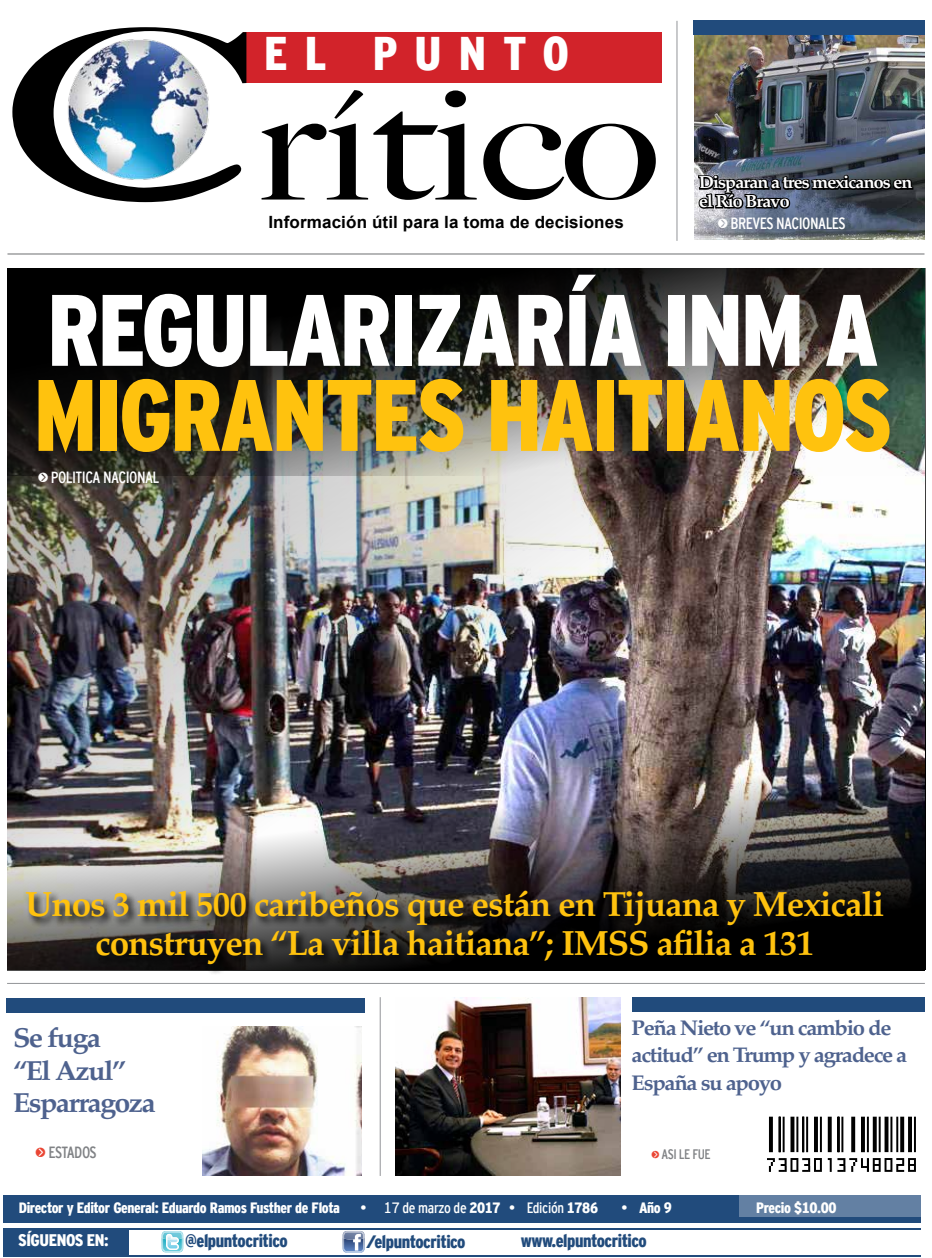
<style>
.page{position:relative;width:932px;height:1258px;background:#fff}
.page>*{position:absolute;margin:0;border:0;box-sizing:border-box;transform-origin:0 0}
.t1{font:900 condensed 101.25px "Interstate";letter-spacing:-.025em;color:#ffc20e;scale:.95 1}
.t2{font:900 condensed 101.25px "Interstate";letter-spacing:-.025em;color:#fff;scale:.95 1}
.t3{font:900 47.12px "Interstate Cond Mono";letter-spacing:.36em;color:#fff}
.t4{font:700 35px/38.8px "Palatino";letter-spacing:-.03em;color:#ffc20e;text-align:center}
.t5{font:700 27.5px/32.5px "Palatino";letter-spacing:-.06em;color:#4e628e;scale:1.04 1}
.t6{font:700 21.25px/27.5px "Palatino";letter-spacing:-.06em;color:#4e628e;scale:1.04 1}
.t7{font:900 18px "Interstate Cond Mono";letter-spacing:-.025em;color:#214b7c}
.t8{font:700 17.5px/18.8px "Palatino";color:#fff;scale:1.04 1}
.t9{font:700 16.88px "Arial";letter-spacing:.005em;color:#000}
.t10{font:900 16.75px "Interstate Cond Mono";letter-spacing:-.025em;color:#fff}
.t11{font:16.25px "Interstate Cond Mono";letter-spacing:-.035em;color:#fff}
.t12{font:16.25px "Interstate Cond Mono";letter-spacing:-.04em;color:#808285}
.t13{font:900 15px "Interstate Cond Mono";letter-spacing:-.025em;color:#fff}
.t14{font:15px "Interstate Cond Mono";letter-spacing:-.02em;color:#fff}
.t15{font:13.75px "Interstate Cond Mono";letter-spacing:-.035em;color:#808285}
.s1{font-family:"KG Arrows";font-size:17.5px}
.s2{font-family:"KG Arrows";font-size:17.5px;color:#ea4634}
.s3{font-family:"KG Arrows";color:#ea4634}
.s4{font-weight:900}
.s5{font-weight:400}
.s6{color:#214b7c}
</style>
<div class="page">
<hr style="left:3px;top:1255px;width:918px;height:2px;background:#214b7c">
<div style="left:4px;top:1195px;width:917px;height:27px;background:#214b7c"></div>
<hr style="left:7px;top:254px;width:917px;height:1px;background:#6d6e71">
<div style="left:3px;top:1229px;width:126px;height:28px;background:#214b7c"></div>
<hr style="left:3px;top:1228px;width:918px;height:1px;background:#214b7c">
<div style="left:739px;top:1195px;width:182px;height:22px;background:#6380a3"></div>
<svg style="left:767px;top:1117px;width:149px;height:55px"></svg>
<img style="left:695px;top:36px;width:229px;height:203px">
<div style="left:244px;top:32px;width:418px;height:51px;background:#d2232a"></div>
<img style="left:12px;top:27px;width:234px;height:175px">
<svg style="left:262px;top:90px;width:394px;height:110px"></svg>
<svg style="left:162px;top:1231px;width:21px;height:21px"></svg>
<svg style="left:343px;top:1231px;width:22px;height:22px"></svg>
<div style="left:693px;top:20px;width:231px;height:15px;background:#214b7c"></div>
<div style="left:6px;top:998px;width:359px;height:15px;background:#214b7c"></div>
<div style="left:632px;top:997px;width:292px;height:15px;background:#214b7c"></div>
<hr style="left:7px;top:983px;width:918px;height:1px;background:#939598">
<hr style="left:380px;top:997px;width:1px;height:179px;background:#939598">
<hr style="left:677px;top:21px;width:1px;height:220px;background:#939598">
<img style="left:203px;top:1027px;width:159px;height:149px">
<img style="left:396px;top:997px;width:225px;height:179px">
<img style="left:697px;top:38px;width:218px;height:217px">
<img style="left:7px;top:475px;width:917px;height:293px">
<img style="left:7px;top:768px;width:917px;height:202px">
<div style="left:25px;top:889px;width:869px;height:86px;background:#000;opacity:.9"></div>
<img style="left:7px;top:268px;width:918px;height:207px">
<h2 class="t3" style="left:264px;top:27px;width:306px">EL PUNTO</h2>
<p class="t9" style="left:268px;top:211px;width:357px">Información útil para la toma de decisiones</p>
<p class="t8" style="left:699px;top:173px;width:208px">Disparan a tres mexicanos en el Río Bravo</p>
<p class="t11" style="left:718px;top:214px;width:129px"><span class="s1">u</span> BREVES NACIONALES</p>
<h1 class="t2" style="left:47px;top:274px;width:877px">REGULARIZARÍA INM A</h1>
<h1 class="t1" style="left:34px;top:359px;width:906px">MIGRANTES HAITIANOS</h1>
<p class="t11" style="left:38px;top:468px;width:123px"><span class="s1">u</span> POLITICA NACIONAL</p>
<p class="t4" style="left:25px;top:884px;width:860px">Unos 3 mil 500 caribeños que están en Tijuana y Mexicali construyen “La villa haitiana”; IMSS afilia a 131</p>
<p class="t5" style="left:13px;top:1021px;width:139px">Se fuga<br>“El Azul”<br>Esparragoza</p>
<p class="t12" style="left:36px;top:1144px;width:63px"><span class="s2">u</span> ESTADOS</p>
<p class="t6" style="left:632px;top:1013px;width:267px">Peña Nieto ve “un cambio de actitud” en Trump y agradece a<br>España su apoyo</p>
<p class="t15" style="left:651px;top:1146px;width:61px"><span class="s3">u</span> ASI LE FUE</p>
<p class="t13" style="left:19px;top:1200px;width:323px">Director y Editor General: Eduardo Ramos Fusther de Flota</p>
<p class="t14" style="left:360px;top:1199px;width:239px">• 17 de marzo de <span class="s4">2017</span> • Edición <span class="s4">1786</span></p>
<p class="t13" style="left:621px;top:1200px;width:52px"><span class="s5">•</span> Año 9</p>
<p class="t13" style="left:756px;top:1200px;width:82px">Precio $10.00</p>
<p class="t10" style="left:18px;top:1231px;width:96px">SÍGUENOS EN:<span class="s6">:</span></p>
<p class="t7" style="left:185px;top:1231px;width:104px">@elpuntocritico</p>
<p class="t7" style="left:366px;top:1231px;width:101px">/elpuntocritico</p>
<p class="t7" style="left:521px;top:1230px;width:128px">www.elpuntocritico</p>
</div>
